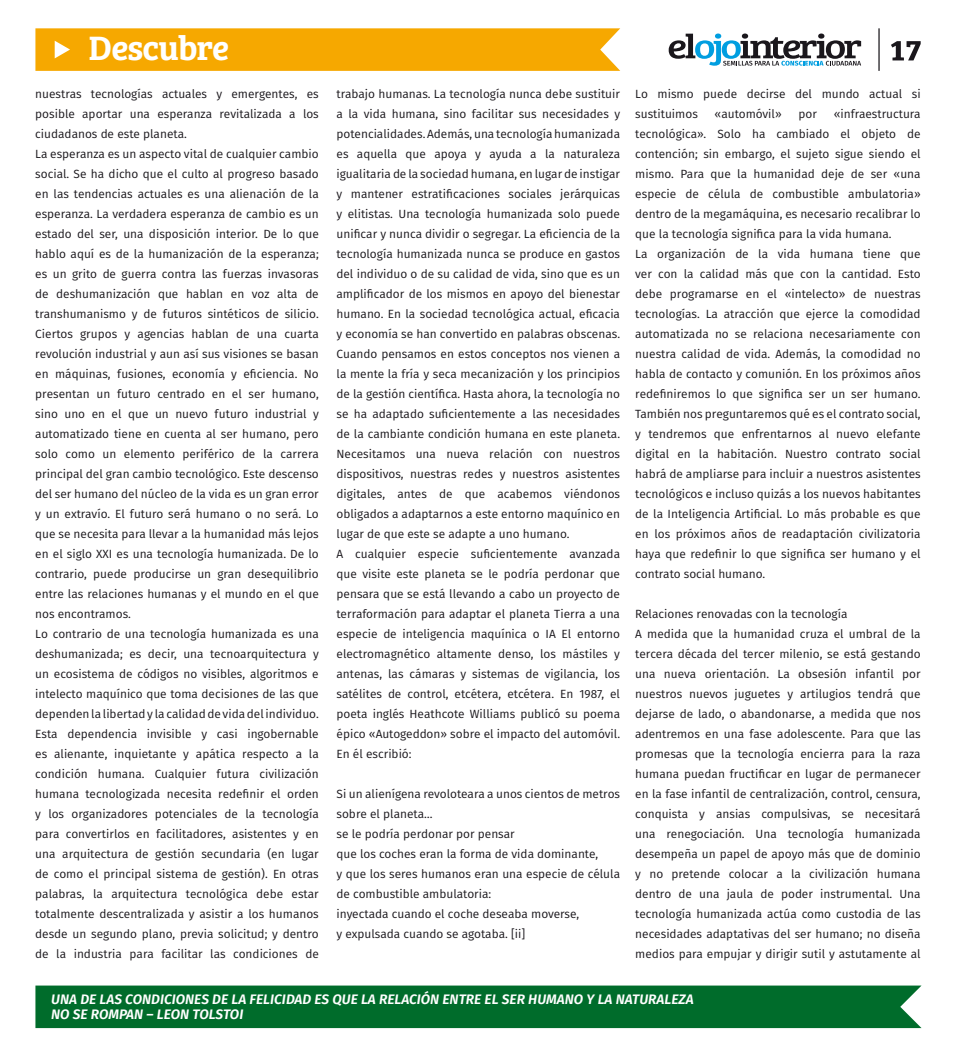
<style>
.page{position:relative;width:957px;height:1049px;background:#fff}
.page>*{position:absolute;margin:0;border:0;box-sizing:border-box;transform-origin:0 0}
.t1{font:600 35px "Bree Serif";letter-spacing:-.025em;color:#fff}
.t2{font:italic 600 13.75px/15px "Fira Sans";color:#fff}
.t3{font:11.88px/20px "Fira Sans";color:#1a171c}
</style>
<div class="page">
<svg style="left:668px;top:34px;width:193px;height:32px"></svg>
<hr style="left:878px;top:28px;width:1px;height:43px;background:#1a171c">
<div style="left:35px;top:985px;width:886px;height:43px;background:#006c2b"></div>
<svg style="left:35px;top:28px;width:585px;height:43px;background:#f6aa08"></svg>
<svg style="left:891px;top:41px;width:29px;height:19px"></svg>
<h1 class="t1" style="left:89px;top:22px;width:142px">Descubre</h1>
<p class="t3" style="left:35px;top:84px;width:285px">nuestras tecnologías actuales y emergentes, es posible aportar una esperanza revitalizada a los ciudadanos de este planeta.<br>La esperanza es un aspecto vital de cualquier cambio social. Se ha dicho que el culto al progreso basado en las tendencias actuales es una alienación de la esperanza. La verdadera esperanza de cambio es un estado del ser, una disposición interior. De lo que hablo aquí es de la humanización de la esperanza; es un grito de guerra contra las fuerzas invasoras de deshumanización que hablan en voz alta de transhumanismo y de futuros sintéticos de silicio.<br>Ciertos grupos y agencias hablan de una cuarta revolución industrial y aun así sus visiones se basan en máquinas, fusiones, economía y eficiencia. No presentan un futuro centrado en el ser humano, sino uno en el que un nuevo futuro industrial y automatizado tiene en cuenta al ser humano, pero solo como un elemento periférico de la carrera principal del gran cambio tecnológico. Este descenso del ser humano del núcleo de la vida es un gran error y un extravío. El futuro será humano o no será. Lo que se necesita para llevar a la humanidad más lejos en el siglo XXI es una tecnología humanizada. De lo contrario, puede producirse un gran desequilibrio entre las relaciones humanas y el mundo en el que nos encontramos.<br>Lo contrario de una tecnología humanizada es una deshumanizada; es decir, una tecnoarquitectura y un ecosistema de códigos no visibles, algoritmos e intelecto maquínico que toma decisiones de las que dependen la libertad y la calidad de vida del individuo.<br>Esta dependencia invisible y casi ingobernable es alienante, inquietante y apática respecto a la condición humana. Cualquier futura civilización humana tecnologizada necesita redefi nir el orden y los organizadores potenciales de la tecnología para convertirlos en facilitadores, asistentes y en una arquitectura de gestión secundaria (en lugar de como el principal sistema de gestión). En otras palabras, la arquitectura tecnológica debe estar totalmente descentralizada y asistir a los humanos desde un segundo plano, previa solicitud; y dentro de la industria para facilitar las condiciones de</p>
<p class="t3" style="left:336px;top:84px;width:285px">trabajo humanas. La tecnología nunca debe sustituir a la vida humana, sino facilitar sus necesidades y potencialidades. Además, una tecnología humanizada es aquella que apoya y ayuda a la naturaleza igualitaria de la sociedad humana, en lugar de instigar y mantener estratifi caciones sociales jerárquicas y elitistas. Una tecnología humanizada solo puede unificar y nunca dividir o segregar. La eficiencia de la tecnología humanizada nunca se produce en gastos del individuo o de su calidad de vida, sino que es un amplificador de los mismos en apoyo del bienestar humano. En la sociedad tecnológica actual, efi cacia y economía se han convertido en palabras obscenas.<br>Cuando pensamos en estos conceptos nos vienen a la mente la fría y seca mecanización y los principios de la gestión científi ca. Hasta ahora, la tecnología no se ha adaptado sufi cientemente a las necesidades de la cambiante condición humana en este planeta.<br>Necesitamos una nueva relación con nuestros dispositivos, nuestras redes y nuestros asistentes digitales, antes de que acabemos viéndonos obligados a adaptarnos a este entorno maquínico en lugar de que este se adapte a uno humano.<br>A cualquier especie suficientemente avanzada que visite este planeta se le podría perdonar que pensara que se está llevando a cabo un proyecto de terraformación para adaptar el planeta Tierra a una especie de inteligencia maquínica o IA El entorno electromagnético altamente denso, los mástiles y antenas, las cámaras y sistemas de vigilancia, los satélites de control, etcétera, etcétera. En 1987, el poeta inglés Heathcote Williams publicó su poema épico «Autogeddon» sobre el impacto del automóvil.<br>En él escribió:</p>
<p class="t3" style="left:635px;top:84px;width:287px">Lo mismo puede decirse del mundo actual si sustituimos</p>
<p class="t3" style="left:714px;top:104px;width:69px">«automóvil»</p>
<p class="t3" style="left:798px;top:104px;width:20px">por</p>
<p class="t3" style="left:635px;top:104px;width:287px;text-indent:198px">«infraestructura tecnológica». Solo ha cambiado el objeto de contención; sin embargo, el sujeto sigue siendo el mismo. Para que la humanidad deje de ser «una especie de célula de combustible ambulatoria» dentro de la megamáquina, es necesario recalibrar lo que la tecnología signifi ca para la vida humana.<br>La organización de la vida humana tiene que ver con la calidad más que con la cantidad. Esto debe programarse en el «intelecto» de nuestras tecnologías. La atracción que ejerce la comodidad automatizada no se relaciona necesariamente con nuestra calidad de vida. Además, la comodidad no habla de contacto y comunión. En los próximos años redefi niremos lo que significa ser un ser humano.<br>También nos preguntaremos qué es el contrato social, y tendremos que enfrentarnos al nuevo elefante digital en la habitación. Nuestro contrato social habrá de ampliarse para incluir a nuestros asistentes tecnológicos e incluso quizás a los nuevos habitantes de la Inteligencia Artifi cial. Lo más probable es que en los próximos años de readaptación civilizatoria haya que redefi nir lo que significa ser humano y el contrato social humano.</p>
<p class="t3" style="left:635px;top:603px;width:287px">Relaciones renovadas con la tecnología<br>A medida que la humanidad cruza el umbral de la tercera década del tercer milenio, se está gestando una nueva orientación. La obsesión infantil por nuestros nuevos juguetes y artilugios tendrá que dejarse de lado, o abandonarse, a medida que nos adentremos en una fase adolescente. Para que las promesas que la tecnología encierra para la raza humana puedan fructificar en lugar de permanecer en la fase infantil de centralización, control, censura, conquista y ansias compulsivas, se necesitará una renegociación. Una tecnología humanizada desempeña un papel de apoyo más que de dominio y no pretende colocar a la civilización humana dentro de una jaula de poder instrumental. Una tecnología humanizada actúa como custodia de las necesidades adaptativas del ser humano; no diseña medios para empujar y dirigir sutil y astutamente al</p>
<p class="t2" style="left:51px;top:992px;width:644px">UNA DE LAS CONDICIONES DE LA FELICIDAD ES QUE LA RELACIÓN ENTRE EL SER HUMANO Y LA NATURALEZA<br>NO SE ROMPAN – LEON TOLSTOI</p>
<p class="t3" style="left:336px;top:784px;width:285px">Si un alienígena revoloteara a unos cientos de metros sobre el planeta…<br>se le podría perdonar por pensar<br>que los coches eran la forma de vida dominante,<br>y que los seres humanos eran una especie de célula de combustible ambulatoria:<br>inyectada cuando el coche deseaba moverse,<br>y expulsada cuando se agotaba. [ii]</p>
</div>
